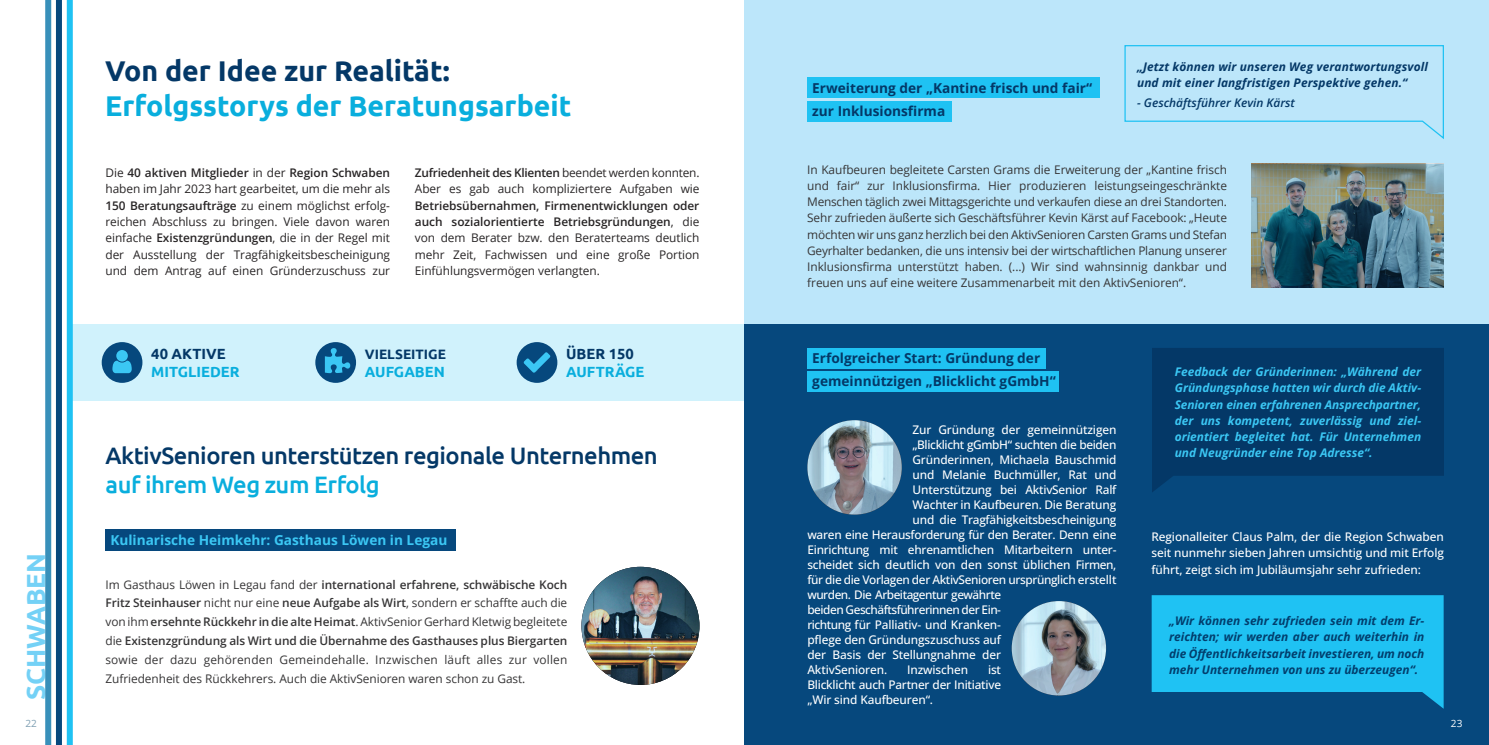
<style>
.page{position:relative;width:1489px;height:745px;background:#fff}
.page>*{position:absolute;margin:0;border:0;box-sizing:border-box;transform-origin:0 0}
.t1{font:700 28.5px "Ubuntu";color:#09aedd}
.t2{font:700 28.5px "Ubuntu";color:#043867}
.t3{font:700 26.12px "Ubuntu";color:#74d1f6}
.t4{font:500 23.75px "Ubuntu";letter-spacing:-.02em;color:#043867}
.t5{font:500 23.75px "Ubuntu";letter-spacing:-.02em;color:#09aedd}
.t6{font:700 14.75px "Ubuntu";color:#09aedd}
.t7{font:700 14.75px "Ubuntu";color:#043867}
.t8{font:700 13.62px/22.5px "Open Sans";color:#043867}
.t9{font:700 13.62px "Open Sans";color:#3bc7f4}
.t10{font:700 13.62px "Ubuntu";color:#043867}
.t11{font:11.88px/16.2px "Open Sans";letter-spacing:-.005em;color:#363536;text-align:justify}
.t12{font:500 11.88px/15px "Open Sans";letter-spacing:-.02em;color:#fff;text-align:justify}
.t13{font:11.88px/16.2px "Open Sans";letter-spacing:-.005em;color:#282526;text-align:justify}
.t14{font:italic 700 11.88px/16.2px "Open Sans";color:#3bc7f4;text-align:justify}
.t15{font:italic 700 11.88px/16.2px "Open Sans";color:#023e6d;text-align:justify}
.t16{font:italic 700 11.88px/16.2px "Open Sans";letter-spacing:.01em;color:#043867}
.t17{font:500 11.88px "Open Sans";letter-spacing:-.04em;color:#fff}
.t18{font:italic 600 11.88px "Open Sans";color:#043867}
.t19{font:10px "Open Sans";color:#7fa0b3}
.t20{font:10px "Open Sans";color:#fff}
.s1{font-weight:600}
</style>
<div class="page">
<div style="left:71px;top:324px;width:673px;height:76px;background:#d0f2fc"></div>
<div style="left:105px;top:529px;width:351px;height:21px;background:#06487d"></div>
<img style="left:581px;top:566px;width:118px;height:118px;border-radius:50%">
<div style="left:744px;top:0;width:744px;height:743px;background:#bce6fa"></div>
<div style="left:744px;top:324px;width:744px;height:420px;background:#06487d"></div>
<svg style="left:807px;top:420px;width:94px;height:94px;background:#97a7b3"></svg>
<svg style="left:1011px;top:600px;width:95px;height:95px;background:#98a9b3"></svg>
<svg style="left:1151px;top:595px;width:292px;height:113px;background:#1bb0e1"></svg>
<svg style="left:1152px;top:348px;width:291px;height:144px;background:#043969"></svg>
<div style="left:807px;top:78px;width:293px;height:20px;background:#1fc2f3"></div>
<div style="left:807px;top:101px;width:144px;height:20px;background:#1fc2f3"></div>
<div style="left:807px;top:348px;width:238px;height:20px;background:#1fc2f3"></div>
<div style="left:807px;top:371px;width:251px;height:20px;background:#1fc2f3"></div>
<img style="left:1251px;top:164px;width:192px;height:123px">
<svg style="left:1124px;top:45px;width:320px;height:94px"></svg>
<div style="left:516px;top:342px;width:41px;height:40px;background:#06487d;border-radius:50%"></div>
<svg style="left:523px;top:352px;width:27px;height:20px"></svg>
<div style="left:315px;top:342px;width:41px;height:40px;background:#06487d;border-radius:50%"></div>
<svg style="left:325px;top:348px;width:25px;height:25px"></svg>
<div style="left:102px;top:342px;width:40px;height:40px;background:#06487d;border-radius:50%"></div>
<svg style="left:112px;top:350px;width:20px;height:23px"></svg>
<svg style="left:45px;top:0;width:35px;height:744px"></svg>
<h2 class="t3" style="left:20px;top:699px;width:148px;rotate:-90deg">SCHWABEN</h2>
<h1 class="t2" style="left:105px;top:53px;width:346px">Von der Idee zur Realität:</h1>
<h1 class="t1" style="left:105px;top:88px;width:468px">Erfolgsstorys der Beratungsarbeit</h1>
<p class="t13" style="left:105px;top:164px;width:286px">Die <span class="s1">40 aktiven Mitglieder</span> in der <span class="s1">Region Schwaben </span>haben im Jahr 2023 hart gearbeitet, um die mehr als <span class="s1">150 Beratungsaufträge</span> zu einem möglichst erfolg&shy;reichen Abschluss zu bringen. Viele davon waren einfache <span class="s1">Existenzgründungen</span>, die in der Regel mit der Ausstellung der Tragfähigkeitsbescheinigung und dem Antrag auf einen Gründerzuschuss zur</p>
<p class="t13" style="left:415px;top:164px;width:286px"><span class="s1">Zufriedenheit des Klienten</span> beendet werden konnten.<br>Aber es gab auch kompliziertere Aufgaben wie</p>
<p class="t13" style="left:415px;top:197px;width:286px"><span class="s1">Betriebsübernahmen, Firmenentwicklungen oder auch sozialorientierte Betriebsgründungen</span>, die von dem Berater bzw. den Beraterteams deutlich mehr Zeit, Fachwissen und eine große Portion Einfühlungsvermögen verlangten.</p>
<p class="t7" style="left:151px;top:345px;width:76px">40 AKTIVE</p>
<p class="t6" style="left:151px;top:362px;width:90px">MITGLIEDER</p>
<p class="t10" style="left:365px;top:346px;width:83px">VIELSEITIGE</p>
<p class="t6" style="left:365px;top:362px;width:81px">AUFGABEN</p>
<p class="t7" style="left:566px;top:345px;width:69px">ÜBER 150</p>
<p class="t6" style="left:566px;top:362px;width:80px">AUFTRÄGE</p>
<h3 class="t4" style="left:105px;top:440px;width:554px">AktivSenioren unterstützen regionale Unternehmen</h3>
<h3 class="t5" style="left:105px;top:469px;width:276px">auf ihrem Weg zum Erfolg</h3>
<p class="t9" style="left:110px;top:530px;width:338px">Kulinarische Heimkehr: Gasthaus Löwen in Legau</p>
<p class="t11" style="left:105px;top:574px;width:463px;line-height:18.8px">Im Gasthaus Löwen in Legau fand der <span class="s1">international erfahrene, schwäbische Koch Fritz Steinhauser</span> nicht nur eine <span class="s1">neue Aufgabe als Wirt</span>, sondern er schaffte auch die von ihm <span class="s1">ersehnte Rückkehr in die alte Heimat</span>. AktivSenior Gerhard Kletwig begleitete die <span class="s1">Existenzgründung als Wirt und die Übernahme des Gasthauses plus Biergarten </span>sowie der dazu gehörenden Gemeindehalle. Inzwischen läuft alles zur vollen Zufriedenheit des Rückkehrers. Auch die AktivSenioren waren schon zu Gast.</p>
<p class="t8" style="left:812px;top:76px;width:281px">Erweiterung der „Kantine frisch und fair“ zur Inklusionsfirma</p>
<p class="t16" style="left:1136px;top:58px;width:292px">„Jetzt können wir unseren Weg verantwortungsvoll und mit einer langfristigen Perspektive gehen.“</p>
<p class="t18" style="left:1136px;top:95px;width:159px">- Geschäftsführer Kevin Kärst</p>
<p class="t11" style="left:807px;top:161px;width:421px">In Kaufbeuren begleitete Carsten Grams die Erweiterung der „Kantine frisch und fair“ zur Inklusionsfirma. Hier produzieren leistungseingeschränkte Menschen täglich zwei Mittagsgerichte und verkaufen diese an drei Standorten.<br>Sehr zufrieden äußerte sich Geschäftsführer Kevin Kärst auf Facebook: „Heute möchten wir uns ganz herzlich bei den AktivSenioren Carsten Grams und Stefan Geyrhalter bedanken, die uns intensiv bei der wirtschaftlichen Planung unserer Inklusionsfirma unterstützt haben. (...) Wir sind wahnsinnig dankbar und freuen uns auf eine weitere Zusammenarbeit mit den AktivSenioren“.</p>
<p class="t8" style="left:812px;top:346px;width:245px">Erfolgreicher Start: Gründung der gemeinnützigen „Blicklicht gGmbH“</p>
<p class="t12" style="left:912px;top:421px;width:205px">Zur Gründung der gemeinnützigen</p>
<p class="t12" style="left:912px;top:436px;width:205px">„Blicklicht gGmbH“ suchten die beiden</p>
<p class="t12" style="left:912px;top:451px;width:205px">Gründerinnen, Michaela Bauschmid</p>
<p class="t12" style="left:912px;top:466px;width:205px">und Melanie Buchmüller, Rat und</p>
<p class="t12" style="left:912px;top:481px;width:205px">Unterstützung bei AktivSenior Ralf</p>
<p class="t12" style="left:912px;top:496px;width:205px">Wachter in Kaufbeuren. Die Beratung</p>
<p class="t12" style="left:912px;top:511px;width:205px">und die Tragfähigkeitsbescheinigung</p>
<p class="t12" style="left:807px;top:526px;width:310px">waren eine Herausforderung für den Berater. Denn eine</p>
<p class="t12" style="left:807px;top:541px;width:310px">Einrichtung mit ehrenamtlichen Mitarbeitern unter-</p>
<p class="t12" style="left:807px;top:556px;width:310px">scheidet sich deutlich von den sonst üblichen Firmen,</p>
<p class="t12" style="left:807px;top:571px;width:310px">für die die Vorlagen der AktivSenioren ursprünglich erstellt</p>
<p class="t17" style="left:807px;top:586px;width:195px">wurden. Die Arbeitagentur gewährte</p>
<p class="t17" style="left:807px;top:601px;width:195px">beiden Geschäftsführerinnen der Ein-</p>
<p class="t12" style="left:807px;top:616px;width:195px">richtung für Palliativ- und Kranken-</p>
<p class="t12" style="left:807px;top:631px;width:195px">pflege den Gründungszuschuss auf</p>
<p class="t12" style="left:807px;top:646px;width:195px">der Basis der Stellungnahme der</p>
<p class="t12" style="left:807px;top:661px;width:81px">AktivSenioren.</p>
<p class="t12" style="left:907px;top:661px;width:63px">Inzwischen</p>
<p class="t12" style="left:807px;top:661px;width:195px;text-indent:181px">ist Blicklicht auch Partner der Initiative „Wir sind Kaufbeuren“.</p>
<p class="t14" style="left:1174px;top:363px;width:248px">Feedback der Gründerinnen: „Während der Gründungsphase hatten wir durch die Aktiv-Senioren einen erfahrenen Ansprechpartner, der uns kompetent, zuverlässig und ziel&shy;orientiert begleitet hat. Für Unternehmen und Neugründer eine Top Adresse“.</p>
<p class="t12" style="left:1151px;top:528px;width:294px;line-height:16.2px">Regionalleiter Claus Palm, der die Region Schwaben seit nunmehr sieben Jahren umsichtig und mit Erfolg führt, zeigt sich im Jubiläumsjahr sehr zufrieden:</p>
<p class="t15" style="left:1169px;top:612px;width:257px">„Wir können sehr zufrieden sein mit dem Er&shy;reichten; wir werden aber auch weiterhin in die Öffentlichkeitsarbeit investieren, um noch mehr Unternehmen von uns zu überzeugen“.</p>
<p class="t19" style="left:25px;top:716px;width:13px">22</p>
<p class="t20" style="left:1450px;top:716px;width:13px">23</p>
</div>
